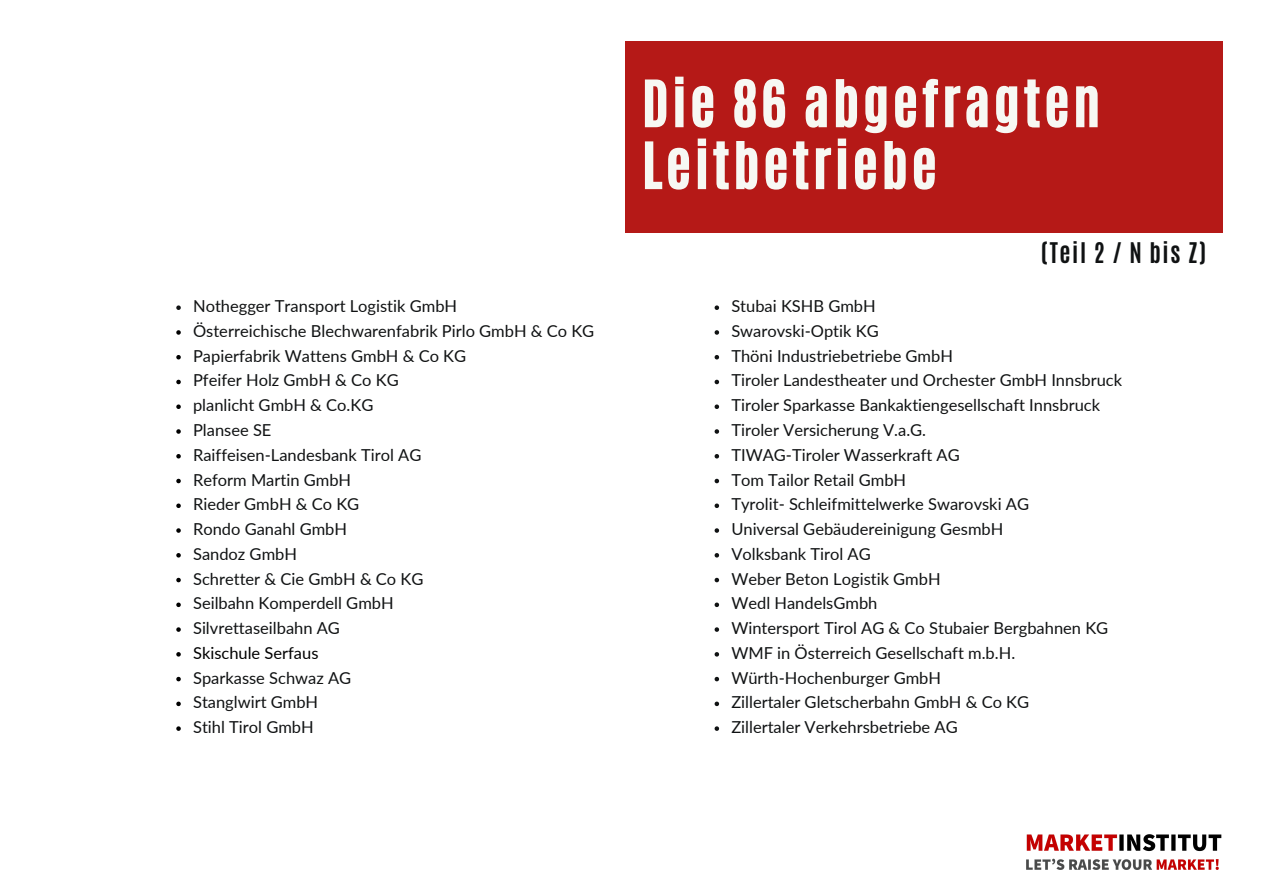
<style>
.page{position:relative;width:1263px;height:894px;background:#fff}
.page>*{position:absolute;margin:0;border:0;box-sizing:border-box;transform-origin:0 0}
.t1{font:54px/61.8px "CA Generated";letter-spacing:.07em;color:#f7f8f3}
.t2{font:700 23.7px "Antonio";letter-spacing:.07em;color:#101213}
.t3{font:16.5px "Lato";color:#101213}
.t4{font:16.5px "Lato";color:#000}
</style>
<div class="page">
<img style="left:1026px;top:834px;width:195px;height:36px">
<svg style="left:176px;top:305px;width:5px;height:5px"></svg>
<svg style="left:176px;top:330px;width:5px;height:4px"></svg>
<svg style="left:176px;top:355px;width:5px;height:4px"></svg>
<svg style="left:176px;top:379px;width:5px;height:5px"></svg>
<svg style="left:176px;top:404px;width:5px;height:5px"></svg>
<svg style="left:176px;top:429px;width:5px;height:4px"></svg>
<svg style="left:176px;top:454px;width:5px;height:4px"></svg>
<svg style="left:176px;top:478px;width:5px;height:5px"></svg>
<svg style="left:176px;top:503px;width:5px;height:5px"></svg>
<svg style="left:176px;top:528px;width:5px;height:4px"></svg>
<svg style="left:176px;top:553px;width:5px;height:4px"></svg>
<svg style="left:176px;top:577px;width:5px;height:5px"></svg>
<svg style="left:176px;top:602px;width:5px;height:5px"></svg>
<svg style="left:176px;top:627px;width:5px;height:4px"></svg>
<svg style="left:176px;top:652px;width:5px;height:4px"></svg>
<svg style="left:176px;top:676px;width:5px;height:5px"></svg>
<svg style="left:176px;top:701px;width:5px;height:5px"></svg>
<svg style="left:176px;top:726px;width:5px;height:4px"></svg>
<svg style="left:715px;top:305px;width:4px;height:5px"></svg>
<svg style="left:715px;top:330px;width:4px;height:4px"></svg>
<svg style="left:715px;top:355px;width:4px;height:4px"></svg>
<svg style="left:715px;top:379px;width:4px;height:5px"></svg>
<svg style="left:715px;top:404px;width:4px;height:5px"></svg>
<svg style="left:715px;top:429px;width:4px;height:4px"></svg>
<svg style="left:715px;top:454px;width:4px;height:4px"></svg>
<svg style="left:715px;top:478px;width:4px;height:5px"></svg>
<svg style="left:715px;top:503px;width:4px;height:5px"></svg>
<svg style="left:715px;top:528px;width:4px;height:4px"></svg>
<svg style="left:715px;top:553px;width:4px;height:4px"></svg>
<svg style="left:715px;top:577px;width:4px;height:5px"></svg>
<svg style="left:715px;top:602px;width:4px;height:5px"></svg>
<svg style="left:715px;top:627px;width:4px;height:4px"></svg>
<svg style="left:715px;top:652px;width:4px;height:4px"></svg>
<svg style="left:715px;top:676px;width:4px;height:5px"></svg>
<svg style="left:715px;top:701px;width:4px;height:5px"></svg>
<svg style="left:715px;top:726px;width:4px;height:4px"></svg>
<div style="left:625px;top:41px;width:597px;height:191px;background:#b51917"></div>
<p class="t3" style="left:193px;top:296px;width:266px">Nothegger Transport Logistik GmbH</p>
<p class="t3" style="left:193px;top:320px;width:403px">Österreichische Blechwarenfabrik Pirlo GmbH &amp; Co KG</p>
<p class="t3" style="left:193px;top:345px;width:275px">Papierfabrik Wattens GmbH &amp; Co KG</p>
<p class="t3" style="left:193px;top:370px;width:207px">Pfeifer Holz GmbH &amp; Co KG</p>
<p class="t3" style="left:193px;top:395px;width:182px">planlicht GmbH &amp; Co.KG</p>
<p class="t3" style="left:193px;top:419px;width:80px">Plansee SE</p>
<p class="t3" style="left:193px;top:444px;width:230px">Raiffeisen-Landesbank Tirol AG</p>
<p class="t3" style="left:193px;top:469px;width:160px">Reform Martin GmbH</p>
<p class="t3" style="left:193px;top:494px;width:168px">Rieder GmbH &amp; Co KG</p>
<p class="t3" style="left:193px;top:518px;width:155px">Rondo Ganahl GmbH</p>
<p class="t3" style="left:193px;top:543px;width:105px">Sandoz GmbH</p>
<p class="t3" style="left:193px;top:568px;width:232px">Schretter &amp; Cie GmbH &amp; Co KG</p>
<p class="t3" style="left:193px;top:593px;width:202px">Seilbahn Komperdell GmbH</p>
<p class="t3" style="left:193px;top:617px;width:148px">Silvrettaseilbahn AG</p>
<p class="t4" style="left:193px;top:642px;width:127px">Skischule Serfaus</p>
<p class="t3" style="left:193px;top:667px;width:160px">Sparkasse Schwaz AG</p>
<p class="t3" style="left:193px;top:691px;width:127px">Stanglwirt GmbH</p>
<p class="t3" style="left:193px;top:716px;width:122px">Stihl Tirol GmbH</p>
<p class="t1" style="left:642px;top:73px;width:460px">Die 86 abgefragten<br>Leitbetriebe</p>
<p class="t2" style="left:1041px;top:236px;width:167px">(Teil 2 / N bis Z)</p>
<p class="t3" style="left:731px;top:296px;width:146px">Stubai KSHB GmbH</p>
<p class="t3" style="left:731px;top:320px;width:149px">Swarovski-Optik KG</p>
<p class="t3" style="left:731px;top:345px;width:223px">Thöni Industriebetriebe GmbH</p>
<p class="t3" style="left:731px;top:370px;width:392px">Tiroler Landestheater und Orchester GmbH Innsbruck</p>
<p class="t3" style="left:731px;top:395px;width:370px">Tiroler Sparkasse Bankaktiengesellschaft Innsbruck</p>
<p class="t3" style="left:731px;top:419px;width:196px">Tiroler Versicherung V.a.G.</p>
<p class="t3" style="left:731px;top:444px;width:230px">TIWAG-Tiroler Wasserkraft AG</p>
<p class="t3" style="left:731px;top:469px;width:176px">Tom Tailor Retail GmbH</p>
<p class="t3" style="left:731px;top:494px;width:299px">Tyrolit- Schleifmittelwerke Swarovski AG</p>
<p class="t3" style="left:731px;top:518px;width:273px">Universal Gebäudereinigung GesmbH</p>
<p class="t3" style="left:731px;top:543px;width:141px">Volksbank Tirol AG</p>
<p class="t3" style="left:731px;top:568px;width:211px">Weber Beton Logistik GmbH</p>
<p class="t3" style="left:731px;top:593px;width:148px">Wedl HandelsGmbh</p>
<p class="t3" style="left:731px;top:617px;width:378px">Wintersport Tirol AG &amp; Co Stubaier Bergbahnen KG</p>
<p class="t3" style="left:731px;top:642px;width:285px">WMF in Österreich Gesellschaft m.b.H.</p>
<p class="t3" style="left:731px;top:667px;width:211px">Würth-Hochenburger GmbH</p>
<p class="t3" style="left:731px;top:691px;width:299px">Zillertaler Gletscherbahn GmbH &amp; Co KG</p>
<p class="t3" style="left:731px;top:716px;width:228px">Zillertaler Verkehrsbetriebe AG</p>
</div>
